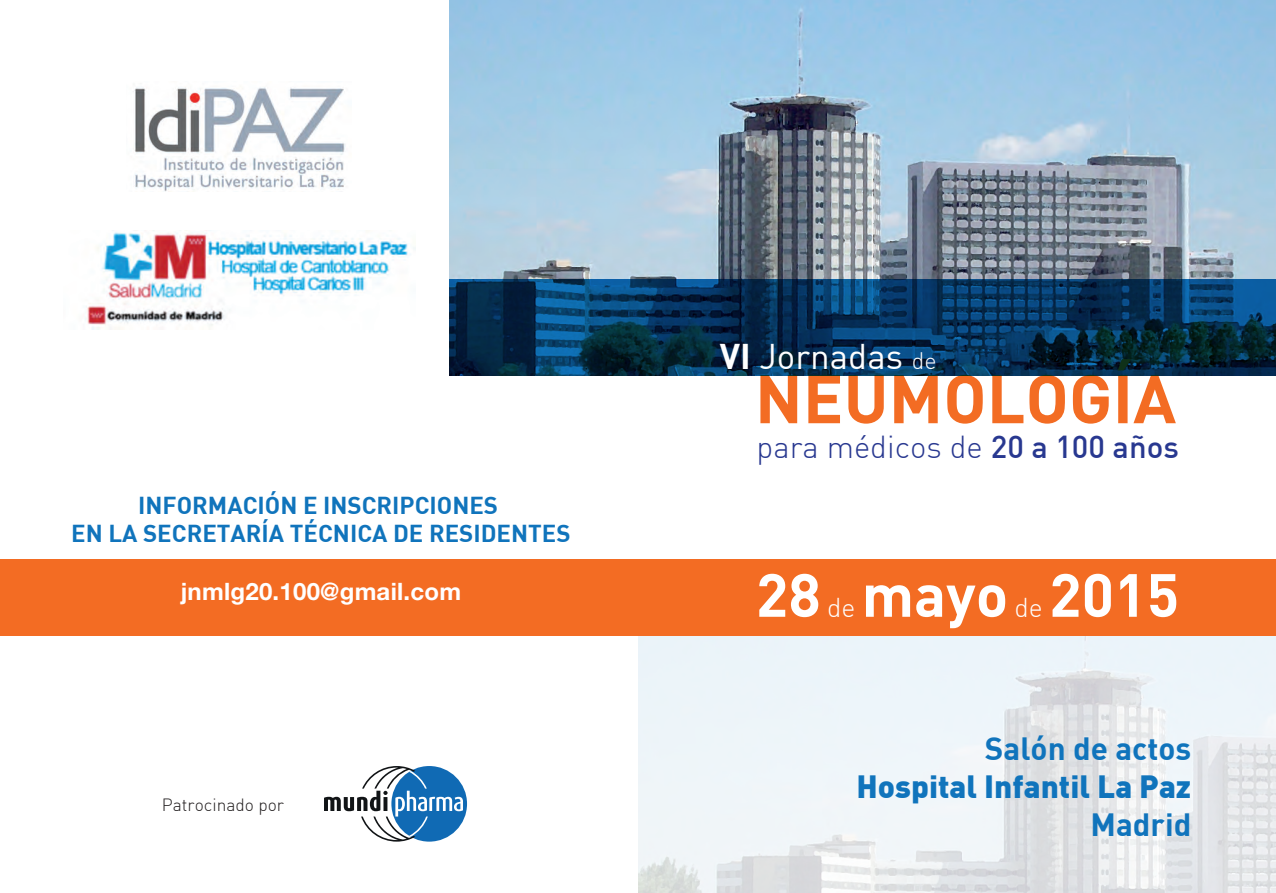
<style>
.page{position:relative;width:1276px;height:893px;background:#fff}
.page>*{position:absolute;margin:0;border:0;box-sizing:border-box;transform-origin:0 0}
.t1{font:67.35px "DIN Bold";color:#f36c23}
.t2{font:60px "DIN Bold";color:#fff}
.t3{font:34.95px "DIN Regular Alternate";color:#fff}
.t4{font:900 31.5px "DIN";color:#1074bc}
.t5{font:31.5px "DIN Bold";color:#1074bc}
.t6{font:300 31.05px "DIN";color:#283890}
.t7{font:300 26.7px "DIN";color:#fff}
.t8{font:24px/28.8px "DIN Bold";color:#1074bc;text-align:center}
.t9{font:700 24px "Helvetica Neue";letter-spacing:.01em;color:#fff}
.t10{font:300 17.4px "DIN";color:#231f20}
.s1{font-family:"DIN Bold"}
.s2{font-family:"DIN";font-weight:300;font-size:23.4px}
.s3{font-weight:500}
</style>
<div class="page">
<svg style="left:638px;top:636px;width:638px;height:257px;fill:#ecf4f9"></svg>
<img style="left:449px;top:0;width:827px;height:280px">
<svg style="left:579px;top:280px;width:697px;height:96px;background:#053357"></svg>
<div style="left:0;top:560px;width:1276px;height:76px;background:#f36c23"></div>
<svg style="left:324px;top:766px;width:139px;height:76px"></svg>
<svg style="left:449px;top:67px;width:49px;height:159px;background:#a7cce4"></svg>
<svg style="left:449px;top:261px;width:130px;height:115px;background:#1e486a"></svg>
<img style="left:133px;top:87px;width:212px;height:104px">
<img style="left:85px;top:232px;width:330px;height:98px">
<p class="t8" style="left:71px;top:489px;width:501px">INFORMACIÓN E INSCRIPCIONES<br>EN LA SECRETARÍA TÉCNICA DE RESIDENTES</p>
<p class="t9" style="left:181px;top:577px;width:282px">jnmlg20.100@gmail.com</p>
<p class="t10" style="left:162px;top:794px;width:124px">Patrocinado por</p>
<h3 class="t3" style="left:720px;top:335px;width:218px"><span class="s1">VI</span> Jornadas <span class="s2">de</span></h3>
<h1 class="t1" style="left:755px;top:355px;width:423px">NEUMOLOGÍA</h1>
<p class="t6" style="left:756px;top:428px;width:424px">para médicos de <span class="s3">20 a 100 años</span></p>
<h2 class="t2" style="left:756px;top:556px;width:67px">28</h2>
<p class="t7" style="left:827px;top:591px;width:30px">de</p>
<h2 class="t2" style="left:861px;top:556px;width:148px">mayo</h2>
<p class="t7" style="left:1014px;top:591px;width:30px">de</p>
<h2 class="t2" style="left:1049px;top:556px;width:132px">2015</h2>
<h3 class="t5" style="left:985px;top:728px;width:208px">Salón de actos</h3>
<h3 class="t4" style="left:856px;top:765px;width:336px">Hospital Infantil La Paz</h3>
<h3 class="t5" style="left:1090px;top:804px;width:102px">Madrid</h3>
</div>
